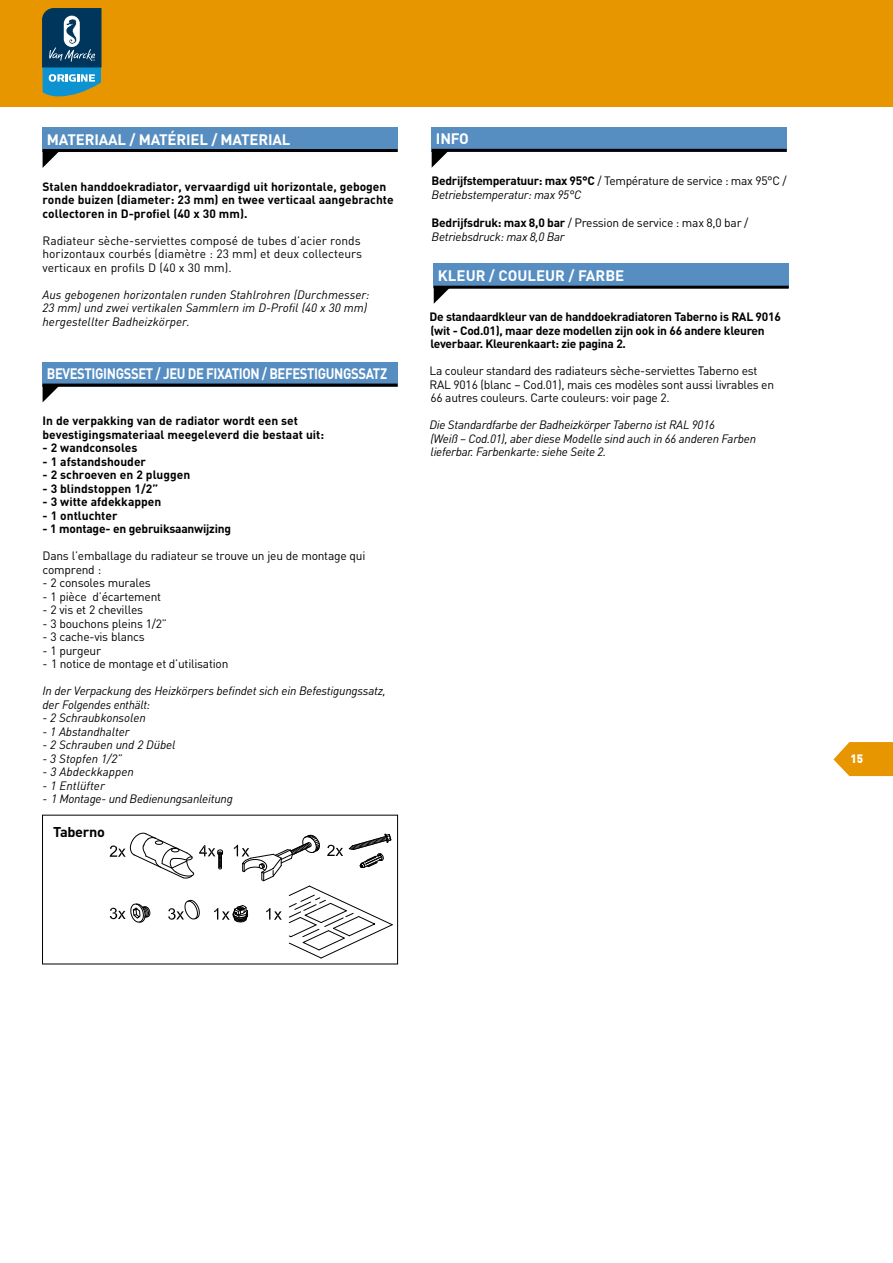
<style>
.page{position:relative;width:893px;height:1263px;background:#fff}
.page>*{position:absolute;margin:0;border:0;box-sizing:border-box;transform-origin:0 0}
.t1{font:700 15px "DIN";letter-spacing:-.03em;color:#fff;scale:.87 1}
.t2{font:700 15px "DIN";letter-spacing:-.01em;color:#fff}
.t3{font:700 15px "DIN";color:#fff}
.t4{font:700 15px "DIN";letter-spacing:-.03em;color:#fff}
.t5{font:700 14.1px "DIN";letter-spacing:-.02em;color:#000}
.t6{font:12px/13.5px "DIN";letter-spacing:-.02em;color:#000}
.t7{font:700 12px/13.5px "DIN";color:#000}
.t8{font:italic 12px/13.5px "DIN";letter-spacing:-.02em;color:#000}
.t9{font:700 12px/13.5px "DIN";letter-spacing:-.02em;color:#000}
.t10{font:italic 12px/13.5px "DIN";color:#000}
.t11{font:12px/13.5px "DIN";color:#000}
.t12{font:900 12px "DIN";color:#fff;scale:.95 1}
.s1{font-weight:700}
.s2{font-style:italic}
</style>
<div class="page">
<div style="left:0;top:0;width:893px;height:106px;background:#e89600"></div>
<div style="left:43px;top:128px;width:355px;height:24px;background:#578ec2"></div>
<div style="left:43px;top:362px;width:355px;height:25px;background:#578ec2"></div>
<hr style="left:43px;top:149px;width:355px;height:3px;background:#000">
<hr style="left:43px;top:384px;width:355px;height:3px;background:#000">
<svg style="left:43px;top:152px;width:16px;height:16px"></svg>
<svg style="left:43px;top:386px;width:17px;height:16px"></svg>
<svg style="left:43px;top:9px;width:58px;height:87px;background:#2f6b8a"></svg>
<div style="left:432px;top:128px;width:355px;height:24px;background:#578ec2"></div>
<hr style="left:432px;top:149px;width:355px;height:3px;background:#000">
<svg style="left:432px;top:151px;width:17px;height:17px"></svg>
<svg style="left:833px;top:742px;width:60px;height:34px;background:#eba424"></svg>
<svg style="left:110px;top:832px;width:283px;height:126px"></svg>
<div style="left:434px;top:264px;width:355px;height:24px;background:#578ec2"></div>
<hr style="left:434px;top:286px;width:355px;height:3px;background:#000">
<svg style="left:434px;top:288px;width:17px;height:16px"></svg>
<p class="t2" style="left:47px;top:129px;width:245px">MATERIAAL / MATÉRIEL / MATERIAL</p>
<p class="t7" style="left:43px;top:179px;width:353px">Stalen handdoekradiator, vervaardigd uit horizontale, gebogen ronde buizen (diameter: 23 mm) en twee verticaal aangebrachte collectoren in D-profiel (40 x 30 mm).</p>
<p class="t11" style="left:43px;top:233px;width:321px">Radiateur sèche-serviettes composé de tubes d’acier ronds horizontaux courbés (diamètre : 23 mm) et deux collecteurs verticaux en profils D (40 x 30 mm).</p>
<p class="t10" style="left:43px;top:287px;width:329px">Aus gebogenen horizontalen runden Stahlrohren (Durchmesser:<br>23 mm) und zwei vertikalen Sammlern im D-Profil (40 x 30 mm) hergestellter Badheizkörper.</p>
<p class="t1" style="left:47px;top:364px;width:393px">BEVESTIGINGSSET / JEU DE FIXATION / BEFESTIGUNGSSATZ</p>
<p class="t7" style="left:43px;top:414px;width:283px">In de verpakking van de radiator wordt een set bevestigingsmateriaal meegeleverd die bestaat uit:</p>
<p class="t7" style="left:43px;top:441px;width:97px">- 2 wandconsoles</p>
<p class="t7" style="left:43px;top:454px;width:105px">- 1 afstandshouder</p>
<p class="t7" style="left:43px;top:468px;width:149px">- 2 schroeven en 2 pluggen</p>
<p class="t7" style="left:43px;top:481px;width:117px">- 3 blindstoppen 1/2”</p>
<p class="t7" style="left:43px;top:495px;width:120px">- 3 witte afdekkappen</p>
<p class="t7" style="left:43px;top:508px;width:76px">- 1 ontluchter</p>
<p class="t9" style="left:43px;top:522px;width:190px">- 1 montage- en gebruiksaanwijzing</p>
<p class="t6" style="left:43px;top:549px;width:324px">Dans l’emballage du radiateur se trouve un jeu de montage qui comprend :</p>
<p class="t6" style="left:43px;top:576px;width:110px">- 2 consoles murales</p>
<p class="t6" style="left:43px;top:589px;width:120px">- 1 pièce d’écartement</p>
<p class="t6" style="left:43px;top:603px;width:102px">- 2 vis et 2 chevilles</p>
<p class="t6" style="left:43px;top:616px;width:126px">- 3 bouchons pleins 1/2”</p>
<p class="t6" style="left:43px;top:630px;width:104px">- 3 cache-vis blancs</p>
<p class="t6" style="left:43px;top:643px;width:60px">- 1 purgeur</p>
<p class="t6" style="left:43px;top:657px;width:187px">- 1 notice de montage et d’utilisation</p>
<p class="t8" style="left:43px;top:684px;width:345px">In der Verpackung des Heizkörpers befindet sich ein Befestigungssatz, der Folgendes enthält:</p>
<p class="t8" style="left:43px;top:711px;width:105px">- 2 Schraubkonsolen</p>
<p class="t8" style="left:43px;top:724px;width:89px">- 1 Abstandhalter</p>
<p class="t8" style="left:43px;top:738px;width:135px">- 2 Schrauben und 2 Dübel</p>
<p class="t10" style="left:43px;top:751px;width:81px">- 3 Stopfen 1/2”</p>
<p class="t10" style="left:43px;top:765px;width:93px">- 3 Abdeckkappen</p>
<p class="t10" style="left:43px;top:778px;width:64px">- 1 Entlüfter</p>
<p class="t8" style="left:43px;top:792px;width:192px">- 1 Montage- und Bedienungsanleitung</p>
<p class="t5" style="left:53px;top:823px;width:53px">Taberno</p>
<p class="t4" style="left:436px;top:129px;width:34px">INFO</p>
<p class="t6" style="left:432px;top:174px;width:357px"><span class="s1">Bedrijfstemperatuur: max 95°C</span> / Température de service : max 95°C /<br><span class="s2">Betriebstemperatur: max 95°C</span></p>
<p class="t6" style="left:432px;top:216px;width:318px"><span class="s1">Bedrijfsdruk: max 8,0 bar</span> / Pression de service : max 8,0 bar /<br><span class="s2">Betriebsdruck: max 8,0 Bar</span></p>
<p class="t3" style="left:438px;top:265px;width:188px">KLEUR / COULEUR / FARBE</p>
<p class="t9" style="left:429px;top:310px;width:353px">De standaardkleur van de handdoekradiatoren Taberno is RAL 9016 (wit - Cod.01), maar deze modellen zijn ook in 66 andere kleuren leverbaar. Kleurenkaart: zie pagina 2.</p>
<p class="t6" style="left:429px;top:364px;width:346px">La couleur standard des radiateurs sèche-serviettes Taberno est<br>RAL 9016 (blanc – Cod.01), mais ces modèles sont aussi livrables en<br>66 autres couleurs. Carte couleurs: voir page 2.</p>
<p class="t8" style="left:429px;top:418px;width:328px">Die Standardfarbe der Badheizkörper Taberno ist RAL 9016<br>(Weiß – Cod.01), aber diese Modelle sind auch in 66 anderen Farben lieferbar. Farbenkarte: siehe Seite 2.</p>
<p class="t12" style="left:851px;top:750px;width:24px">1515</p>
</div>
